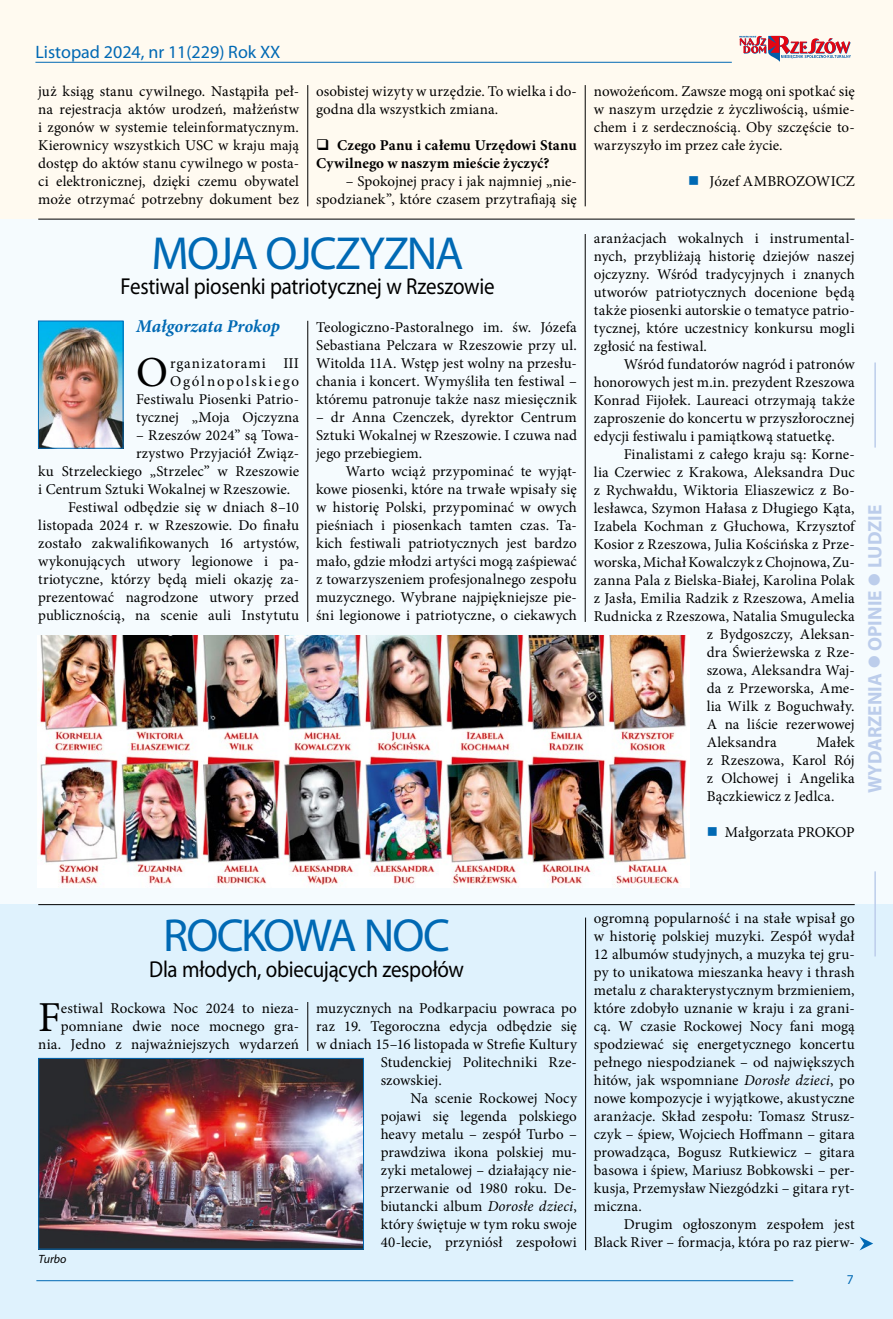
<style>
.page{position:relative;width:893px;height:1319px;background:#fff}
.page>*{position:absolute;margin:0;border:0;box-sizing:border-box;transform-origin:0 0}
.t1{font:46.5px "Myriad Pro";letter-spacing:-.045em;color:#0069b4}
.t2{font:42.75px "Minion Pro";color:#000}
.t3{font:23.1px "Myriad Pro";letter-spacing:-.015em;color:#000;scale:.91 1}
.t4{font:700 19.5px "Myriad Pro";color:#bccdeb}
.t5{font:18px "Myriad Pro";color:#0069b4}
.t6{font:italic 700 18px "Minion Pro";color:#0069b4}
.t7{font:15px/18px "Minion Pro";letter-spacing:.005em;color:#000;text-align:justify}
.t8{font:15px/18px "Minion Pro";letter-spacing:.025em;color:#000;text-align:right}
.t9{font:700 15px/18px "Minion Pro";letter-spacing:.01em;color:#000}
.t10{font:13.5px "Myriad Pro";color:#0069b4}
.t11{font:italic 12px "Myriad Pro";color:#000}
.s1{color:#0069b4}
.s2{font-style:italic}
</style>
<div class="page">
<div style="left:0;top:0;width:893px;height:219px;background:#fffaf0"></div>
<div style="left:0;top:219px;width:893px;height:685px;background:#f5fbfe"></div>
<div style="left:0;top:904px;width:893px;height:414px;background:#dff2fd"></div>
<hr style="left:307px;top:85px;width:1px;height:121px;background:#000">
<hr style="left:307px;top:321px;width:1px;height:300px;background:#000">
<hr style="left:307px;top:1001px;width:1px;height:49px;background:#000">
<hr style="left:585px;top:917px;width:1px;height:332px;background:#000">
<hr style="left:585px;top:85px;width:1px;height:121px;background:#000">
<hr style="left:585px;top:234px;width:1px;height:387px;background:#000">
<hr style="left:35px;top:62px;width:697px;height:1px;background:#0069b4">
<hr style="left:36px;top:1279px;width:757px;height:1px;background:#0069b4">
<svg style="left:739px;top:36px;width:112px;height:26px"></svg>
<hr style="left:874px;top:362px;width:2px;height:85px;background:#bccdeb">
<hr style="left:874px;top:871px;width:2px;height:85px;background:#bccdeb">
<svg style="left:860px;top:1237px;width:13px;height:13px"></svg>
<img style="left:40px;top:323px;width:81px;height:123px">
<div style="left:38px;top:321px;width:85px;height:127px;border:1px solid #0069b4"></div>
<hr style="left:38px;top:219px;width:817px;height:1px;background:#000">
<hr style="left:38px;top:904px;width:817px;height:1px;background:#000">
<img style="left:40px;top:635px;width:647px;height:252px">
<img style="left:40px;top:1059px;width:322px;height:187px">
<div style="left:38px;top:1057px;width:326px;height:191px;border:1px solid #0069b4"></div>
<p class="t5" style="left:35px;top:41px;width:247px">Listopad 2024, nr 11(229) Rok XX</p>
<p class="t7" style="left:38px;top:82px;width:262px">już ksiąg stanu cywilnego. Nastąpiła peł&shy;na rejestracja aktów urodzeń, małżeństw i zgonów w systemie teleinformatycznym.<br>Kierownicy wszystkich USC w kraju mają dostęp do aktów stanu cywilnego w posta&shy;ci elektronicznej, dzięki czemu obywatel może otrzymać potrzebny dokument bez</p>
<p class="t7" style="left:316px;top:82px;width:262px">osobistej wizyty w urzędzie. To wielka i do&shy;godna dla wszystkich zmiana.</p>
<p class="t9" style="left:316px;top:136px;width:262px">❑ Czego Panu i całemu Urzędowi Stanu<br>Cywilnego w naszym mieście życzyć?</p>
<p class="t7" style="left:316px;top:172px;width:262px;text-align:right">– Spokojnej pracy i jak najmniej „nie&shy;spodzianek”, które czasem przytrafiają się</p>
<h1 class="t1" style="left:152px;top:224px;width:313px">MOJA OJCZYZNA</h1>
<h3 class="t3" style="left:120px;top:272px;width:413px">Festiwal piosenki patriotycznej w Rzeszowie</h3>
<p class="t7" style="left:316px;top:318px;width:262px">Teologiczno-Pastoralnego im. św. Józefa Sebastiana Pelczara w Rzeszowie przy ul.<br>Witolda 11A. Wstęp jest wolny na przesłu&shy;chania i koncert. Wymyśliła ten festiwal – któremu patronuje także nasz miesięcznik</p>
<p class="t7" style="left:316px;top:408px;width:262px">– dr Anna Czenczek, dyrektor Centrum Sztuki Wokalnej w Rzeszowie. I czuwa nad jego przebiegiem.</p>
<p class="t7" style="left:316px;top:462px;width:262px;text-indent:30px">Warto wciąż przypominać te wyjąt&shy;kowe piosenki, które na trwałe wpisały się w historię Polski, przypominać w owych pieśniach i piosenkach tamten czas. Ta&shy;kich festiwali patriotycznych jest bardzo mało, gdzie młodzi artyści mogą zaśpiewać z towarzyszeniem profesjonalnego zespołu muzycznego. Wybrane najpiękniejsze pie&shy;śni legionowe i patriotyczne, o ciekawych</p>
<p class="t6" style="left:136px;top:313px;width:146px">Małgorzata Prokop</p>
<h2 class="t2" style="left:136px;top:343px;width:33px">O</h2>
<p class="t8" style="left:136px;top:354px;width:164px">rganizatorami III<br>Ogólnopolskiego<br>Festiwalu Piosenki Patrio&shy;tycznej „Moja Ojczyzna</p>
<p class="t7" style="left:136px;top:426px;width:164px">– Rzeszów 2024” są Towa-</p>
<p class="t7" style="left:136px;top:444px;width:164px">rzystwo Przyjaciół Związ-</p>
<p class="t7" style="left:38px;top:462px;width:262px">ku Strzeleckiego „Strzelec” w Rzeszowie</p>
<p class="t7" style="left:38px;top:480px;width:254px">i Centrum Sztuki Wokalnej w Rzeszowie.</p>
<p class="t7" style="left:68px;top:498px;width:233px">Festiwal odbędzie się w dniach 8–10</p>
<p class="t7" style="left:38px;top:516px;width:262px">listopada 2024 r. w Rzeszowie. Do finału</p>
<p class="t7" style="left:38px;top:534px;width:262px">zostało zakwalifikowanych 16 artystów,</p>
<p class="t7" style="left:38px;top:552px;width:262px">wykonujących utwory legionowe i pa-</p>
<p class="t7" style="left:38px;top:570px;width:262px">triotyczne, którzy będą mieli okazję za-</p>
<p class="t7" style="left:38px;top:588px;width:262px">prezentować nagrodzone utwory przed</p>
<p class="t7" style="left:38px;top:606px;width:262px">publicznością, na scenie auli Instytutu</p>
<p class="t7" style="left:594px;top:82px;width:262px">nowożeńcom. Zawsze mogą oni spotkać się w naszym urzędzie z życzliwością, uśmie&shy;chem i z serdecznością. Oby szczęście to&shy;warzyszyło im przez całe życie.</p>
<p class="t7" style="left:688px;top:172px;width:168px"><span class="s1">■</span> Józef AMBROZOWICZ</p>
<p class="t7" style="left:594px;top:229px;width:262px">aranżacjach wokalnych i instrumental&shy;nych, przybliżają historię dziejów naszej ojczyzny. Wśród tradycyjnych i znanych utworów patriotycznych docenione będą także piosenki autorskie o tematyce patrio&shy;tycznej, które uczestnicy konkursu mogli zgłosić na festiwal.</p>
<p class="t7" style="left:594px;top:355px;width:262px;text-indent:30px">Wśród fundatorów nagród i patronów honorowych jest m.in. prezydent Rzeszowa Konrad Fijołek. Laureaci otrzymają także zaproszenie do koncertu w przyszłorocznej edycji festiwalu i pamiątkową statuetkę.</p>
<p class="t7" style="left:624px;top:445px;width:233px">Finalistami z całego kraju są: Korne-</p>
<p class="t7" style="left:594px;top:463px;width:262px">lia Czerwiec z Krakowa, Aleksandra Duc</p>
<p class="t7" style="left:594px;top:481px;width:262px">z Rychwałdu, Wiktoria Eliaszewicz z Bo-</p>
<p class="t7" style="left:594px;top:499px;width:262px">lesławca, Szymon Hałasa z Długiego Kąta,</p>
<p class="t7" style="left:594px;top:517px;width:262px">Izabela Kochman z Głuchowa, Krzysztof</p>
<p class="t7" style="left:594px;top:535px;width:262px">Kosior z Rzeszowa, Julia Kościńska z Prze-</p>
<p class="t7" style="left:594px;top:553px;width:262px">worska, Michał Kowalczyk z Chojnowa, Zu-</p>
<p class="t7" style="left:594px;top:571px;width:262px">zanna Pala z Bielska-Białej, Karolina Polak</p>
<p class="t7" style="left:594px;top:589px;width:262px">z Jasła, Emilia Radzik z Rzeszowa, Amelia</p>
<p class="t7" style="left:594px;top:607px;width:262px">Rudnicka z Rzeszowa, Natalia Smugulecka</p>
<p class="t7" style="left:707px;top:625px;width:150px">z Bydgoszczy, Aleksan-</p>
<p class="t7" style="left:707px;top:643px;width:150px">dra Świerżewska z Rze-</p>
<p class="t7" style="left:707px;top:661px;width:150px">szowa, Aleksandra Waj-</p>
<p class="t7" style="left:707px;top:679px;width:150px">da z Przeworska, Ame-</p>
<p class="t7" style="left:707px;top:697px;width:150px">lia Wilk z Boguchwały.</p>
<p class="t7" style="left:707px;top:715px;width:150px">A na liście rezerwowej</p>
<p class="t7" style="left:707px;top:733px;width:72px">Aleksandra</p>
<p class="t7" style="left:707px;top:733px;width:150px;text-indent:110px">Małek z Rzeszowa, Karol Rój z Olchowej i Angelika Bączkiewicz z Jedlca.</p>
<p class="t7" style="left:707px;top:823px;width:149px"><span class="s1">■</span> Małgorzata PROKOP</p>
<h3 class="t4" style="left:862px;top:793px;width:290px;rotate:-90deg">WYDARZENIA ● OPINIE ● LUDZIE</h3>
<h1 class="t1" style="left:163px;top:906px;width:288px">ROCKOWA NOC</h1>
<h3 class="t3" style="left:149px;top:954px;width:348px">Dla młodych, obiecujących zespołów</h3>
<p class="t7" style="left:316px;top:999px;width:262px">muzycznych na Podkarpaciu powraca po</p>
<p class="t7" style="left:316px;top:1017px;width:262px">raz 19. Tegoroczna edycja odbędzie się</p>
<p class="t7" style="left:316px;top:1035px;width:262px">w dniach 15–16 listopada w Strefie Kultury</p>
<p class="t7" style="left:381px;top:1053px;width:198px">Studenckiej Politechniki Rze-</p>
<p class="t7" style="left:381px;top:1071px;width:63px">szowskiej.</p>
<p class="t7" style="left:410px;top:1089px;width:168px">Na scenie Rockowej Nocy</p>
<p class="t7" style="left:381px;top:1107px;width:198px">pojawi się legenda polskiego</p>
<p class="t7" style="left:381px;top:1125px;width:198px">heavy metalu – zespół Turbo –</p>
<p class="t7" style="left:381px;top:1143px;width:198px">prawdziwa ikona polskiej mu-</p>
<p class="t7" style="left:381px;top:1161px;width:198px">zyki metalowej – działający nie-</p>
<p class="t7" style="left:381px;top:1179px;width:198px">przerwanie od 1980 roku. De-</p>
<p class="t7" style="left:381px;top:1197px;width:198px">biutancki album <span class="s2">Dorosłe dzieci</span>,</p>
<p class="t7" style="left:381px;top:1215px;width:198px">który świętuje w tym roku swoje</p>
<p class="t7" style="left:381px;top:1233px;width:198px">40-lecie, przyniósł zespołowi</p>
<p class="t7" style="left:38px;top:999px;width:262px;text-align:right">estiwal Rockowa Noc 2024 to nieza&shy;pomniane dwie noce mocnego gra&shy;nia. Jedno z najważniejszych wydarzeń</p>
<h2 class="t2" style="left:38px;top:988px;width:24px">F</h2>
<p class="t11" style="left:39px;top:1251px;width:29px">Turbo</p>
<p class="t7" style="left:594px;top:909px;width:262px">ogromną popularność i na stałe wpisał go w historię polskiej muzyki. Zespół wydał 12 albumów studyjnych, a muzyka tej gru&shy;py to unikatowa mieszanka heavy i thrash metalu z charakterystycznym brzmieniem, które zdobyło uznanie w kraju i za grani&shy;cą. W czasie Rockowej Nocy fani mogą spodziewać się energetycznego koncertu pełnego niespodzianek – od największych hitów, jak wspomniane <span class="s2">Dorosłe dzieci</span>, po nowe kompozycje i wyjątkowe, akustyczne aranżacje. Skład zespołu: Tomasz Strusz&shy;czyk – śpiew, Wojciech Hoffmann – gitara prowadząca, Bogusz Rutkiewicz – gitara basowa i śpiew, Mariusz Bobkowski – per&shy;kusja, Przemysław Niezgódzki – gitara ryt&shy;miczna.</p>
<p class="t7" style="left:594px;top:1215px;width:262px;text-align:right">Drugim ogłoszonym zespołem jest<br>Black River – formacja, która po raz pierw-</p>
<p class="t10" style="left:847px;top:1271px;width:8px">7</p>
</div>
